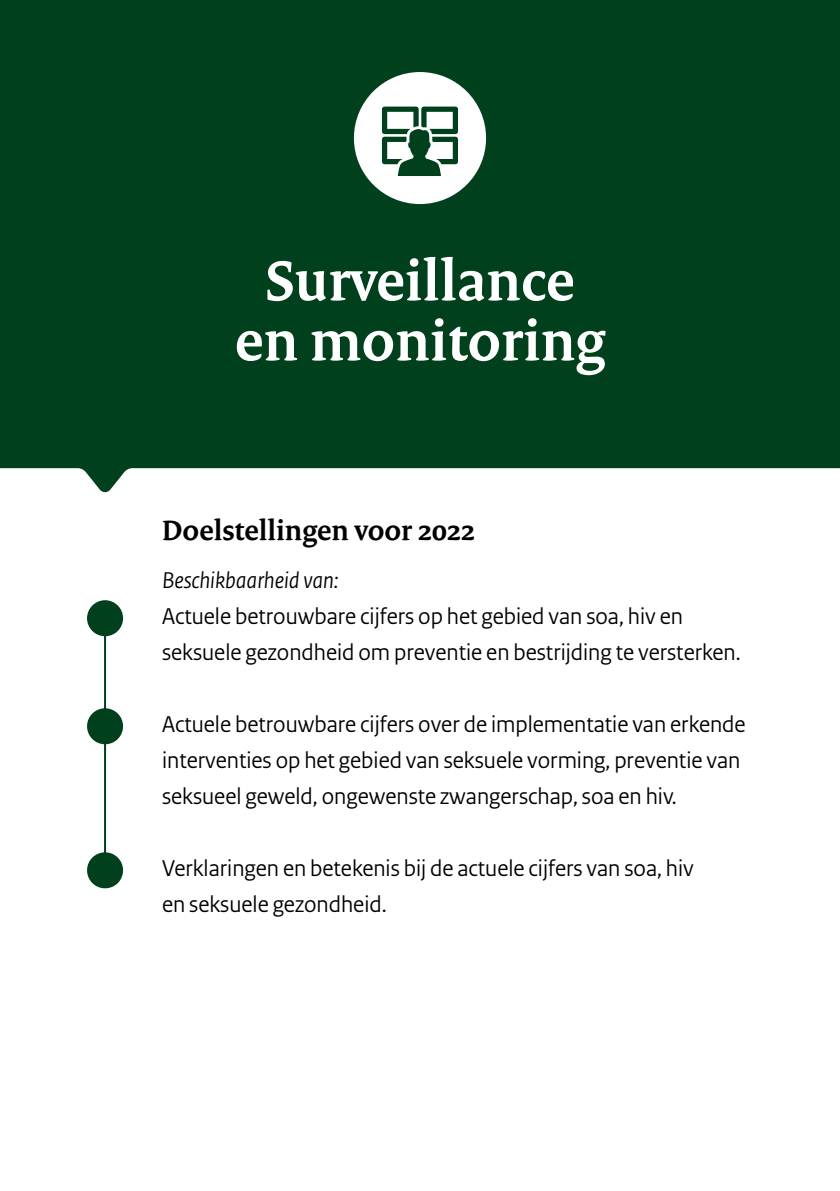
<style>
.page{position:relative;width:840px;height:1191px;background:#fff}
.page>*{position:absolute;margin:0;border:0;box-sizing:border-box;transform-origin:0 0}
.t1{font:700 60px "Rijksoverheid Serif";color:#fff}
.t2{font:700 30px "Rijksoverheid Serif";color:#000}
.Body{font:24px/36px "Rijksoverheid Sans";color:#000}
.s1{font-style:italic}
</style>
<div class="page">
<hr style="left:104px;top:612px;width:2px;height:258px;background:#00401c">
<div style="left:87px;top:600px;width:36px;height:36px;background:#00401c;border-radius:50%"></div>
<svg style="left:87px;top:706px;width:36px;height:40px"></svg>
<svg style="left:87px;top:850px;width:36px;height:39px"></svg>
<div style="left:0;top:0;width:839px;height:492px;background:#00401c"></div>
<div style="left:354px;top:72px;width:132px;height:132px;background:#fff;border-radius:50%"></div>
<svg style="left:382px;top:106px;width:76px;height:70px"></svg>
<h4 class="t1" style="left:265px;top:244px;width:311px">Surveillance</h4>
<h4 class="t1" style="left:235px;top:304px;width:371px">en monitoring</h4>
<h3 class="t2" style="left:162px;top:512px;width:314px">Doelstellingen voor 2022</h3>
<p class="Body" style="left:162px;top:562px;width:579px"><span class="s1">Beschikbaarheid van:<br></span>Actuele betrouwbare cijfers op het gebied van soa, hiv en seksuele gezondheid om preventie en bestrijding te versterken.</p>
<p class="Body" style="left:162px;top:706px;width:584px">Actuele betrouwbare cijfers over de implementatie van erkende interventies op het gebied van seksuele vorming, preventie van seksueel geweld, ongewenste zwangerschap, soa en hiv.</p>
<p class="Body" style="left:162px;top:850px;width:533px">Verklaringen en betekenis bij de actuele cijfers van soa, hiv en seksuele gezondheid.</p>
</div>
